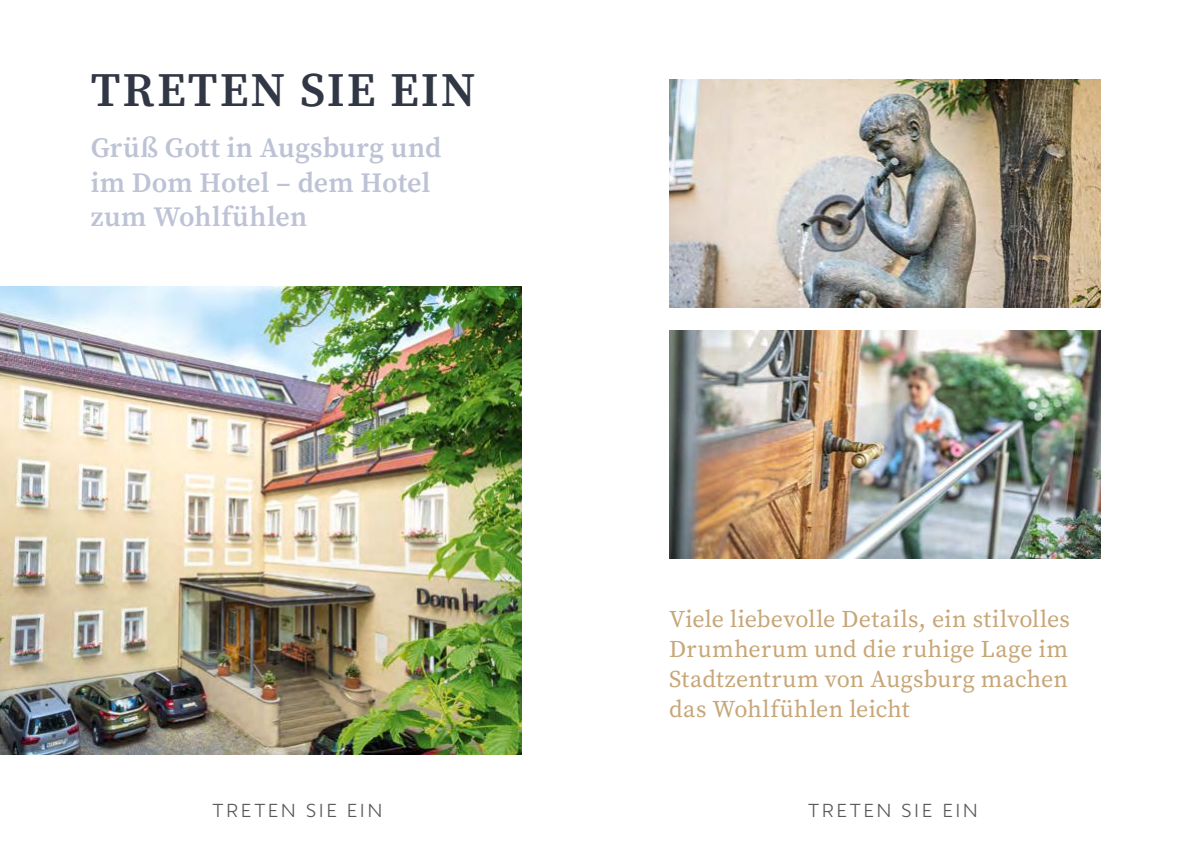
<style>
.page{position:relative;width:1191px;height:851px;background:#fff}
.page>*{position:absolute;margin:0;border:0;box-sizing:border-box;transform-origin:0 0}
.t1{font:600 48px "Source Serif Pro";letter-spacing:.04em;color:#313745}
.t2{font:600 28px/34px "Source Serif Pro";letter-spacing:.005em;color:#bdc3d5}
.t3{font:24px/30px "Source Serif Pro";letter-spacing:.005em;color:#c7a677;text-align:justify}
.t4{font:300 21px "Autor";letter-spacing:.095em;color:#58585c}
</style>
<div class="page">
<img style="left:0;top:286px;width:522px;height:468px">
<img style="left:669px;top:79px;width:431px;height:229px">
<img style="left:669px;top:330px;width:431px;height:228px">
<h1 class="t1" style="left:91px;top:58px;width:387px">TRETEN SIE EIN</h1>
<p class="t2" style="left:91px;top:131px;width:352px">Grüß Gott in Augsburg und im Dom Hotel – dem Hotel zum Wohlfühlen</p>
<p class="t3" style="left:669px;top:603px;width:402px">Viele liebevolle Details, ein stilvolles Drumherum und die ruhige Lage im Stadtzentrum von Augsburg machen das Wohlfühlen leicht</p>
<p class="t4" style="left:213px;top:797px;width:172px">TRETEN SIE EIN</p>
<p class="t4" style="left:808px;top:797px;width:172px">TRETEN SIE EIN</p>
</div>
